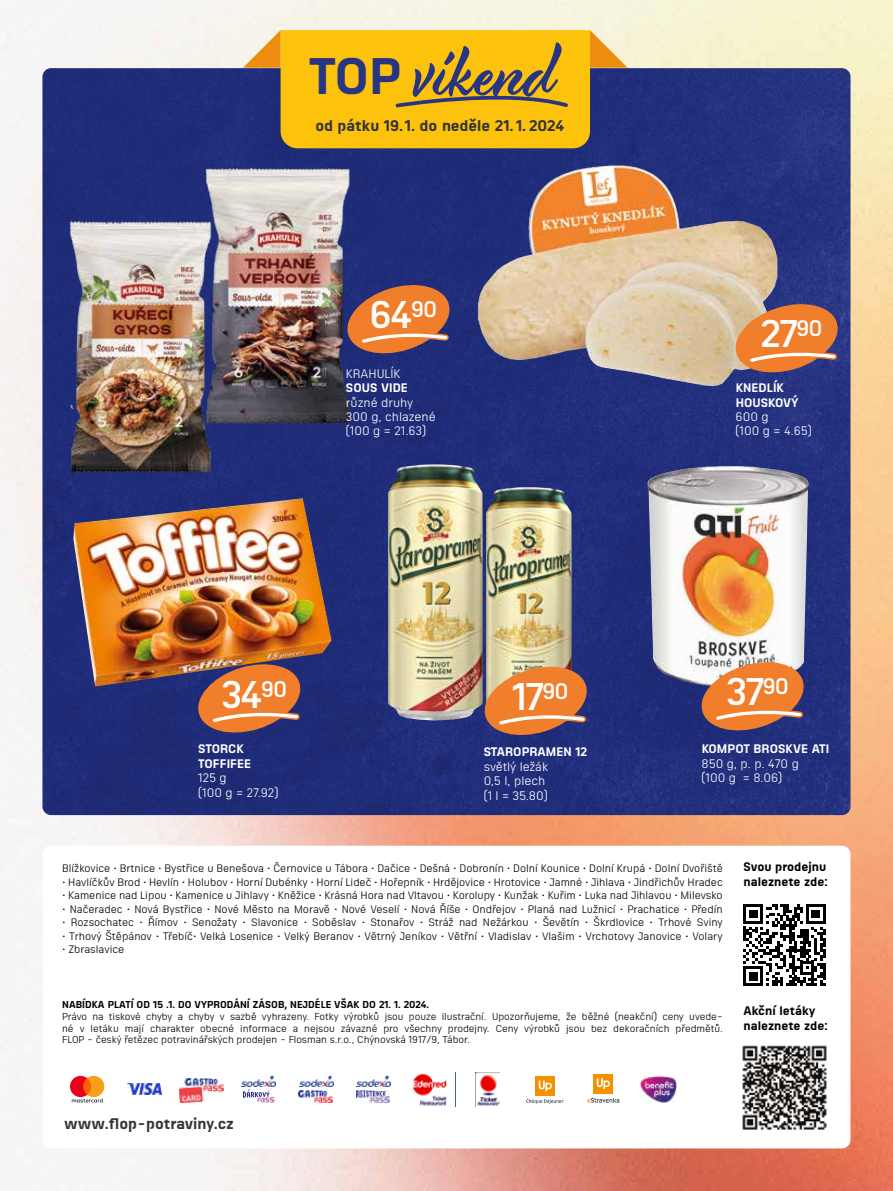
<style>
.page{position:relative;width:893px;height:1191px;background:#fff}
.page>*{position:absolute;margin:0;border:0;box-sizing:border-box;transform-origin:0 0}
.t1{font:74.7px "Modish";color:#283583}
.t2{font:600 37.5px "Sizmo Pro";letter-spacing:-.05em;color:#fff}
.t3{font:700 15px "Sizmo Pro";color:#323334}
.t4{font:700 15px "Sizmo Pro";letter-spacing:-.01em;color:#373735}
.t5{font:12px/14.4px "Sizmo Pro";color:#fff}
.t6{font:700 12px/14.4px "Sizmo Pro";letter-spacing:.005em;color:#fff}
.t7{font:700 12px/14.7px "Sizmo Pro";color:#000}
.t8{font:10.5px "Sizmo Pro";color:#000}
.t9{font:9.75px/11.7px "Sizmo Pro";color:#000;text-align:justify}
.t10{font:700 9.75px "Sizmo Pro";letter-spacing:.005em;color:#000}
.s1{font-family:"Sizmo Pro";font-weight:700;font-size:49.8px}
</style>
<div class="page">
<img style="left:0;top:0;width:893px;height:1191px">
<div style="left:43px;top:845px;width:807px;height:303px;background:#fff;border-radius:9px"></div>
<img style="left:43px;top:68px;width:807px;height:747px">
<svg style="left:243px;top:30px;width:385px;height:118px;background:#daab23"></svg>
<img style="left:742px;top:1045px;width:85px;height:85px">
<svg style="left:743px;top:904px;width:82px;height:82px"></svg>
<svg style="left:70px;top:1075px;width:34px;height:27px"></svg>
<img style="left:127px;top:1083px;width:35px;height:11px">
<img style="left:180px;top:1078px;width:43px;height:24px">
<svg style="left:243px;top:1089px;width:31px;height:13px"></svg>
<img style="left:242px;top:1075px;width:34px;height:11px">
<img style="left:298px;top:1091px;width:35px;height:12px">
<img style="left:299px;top:1075px;width:35px;height:11px">
<img style="left:357px;top:1090px;width:32px;height:12px">
<img style="left:357px;top:1075px;width:34px;height:11px">
<img style="left:641px;top:1076px;width:36px;height:26px">
<img style="left:475px;top:1072px;width:25px;height:34px">
<div style="left:535px;top:1076px;width:20px;height:19px;background:#f59100"></div>
<svg style="left:539px;top:1080px;width:13px;height:11px"></svg>
<svg style="left:526px;top:1099px;width:37px;height:4px"></svg>
<svg style="left:587px;top:1097px;width:32px;height:6px"></svg>
<div style="left:593px;top:1073px;width:20px;height:22px;background:#f59100"></div>
<svg style="left:597px;top:1078px;width:13px;height:11px"></svg>
<img style="left:413px;top:1073px;width:34px;height:33px">
<img style="left:184px;top:148px;width:180px;height:292px">
<img style="left:52px;top:205px;width:176px;height:296px">
<svg style="left:343px;top:280px;width:111px;height:78px;background:#a0624f"></svg>
<img style="left:493px;top:166px;width:114px;height:109px">
<svg style="left:731px;top:299px;width:111px;height:78px;background:#bb7958"></svg>
<img style="left:73px;top:498px;width:259px;height:188px">
<svg style="left:194px;top:659px;width:110px;height:78px;background:#ac694c"></svg>
<img style="left:387px;top:464px;width:96px;height:256px">
<img style="left:486px;top:487px;width:86px;height:175px">
<svg style="left:480px;top:662px;width:111px;height:78px;background:#b77755"></svg>
<img style="left:647px;top:466px;width:162px;height:222px">
<svg style="left:697px;top:657px;width:111px;height:78px;background:#bf7f60"></svg>
<h1 class="t1" style="left:309px;top:25px;width:249px"><span class="s1">TOP</span> víkend</h1>
<h3 class="t3" style="left:315px;top:112px;width:251px">od pátku 19. 1. do neděle 21. 1. 2024</h3>
<h2 class="t2" style="left:369px;top:283px;width:69px">64<sup>90</sup></h2>
<p class="t5" style="left:346px;top:365px;width:56px">KRAHULÍK</p>
<p class="t6" style="left:346px;top:379px;width:63px">SOUS VIDE</p>
<p class="t5" style="left:346px;top:394px;width:91px">různé druhy<br>300 g, chlazené (100 g = 21.63)</p>
<h2 class="t2" style="left:221px;top:662px;width:68px">34<sup>90</sup></h2>
<p class="t6" style="left:198px;top:740px;width:54px">STORCK<br>TOFFIFEE</p>
<p class="t5" style="left:198px;top:769px;width:82px">125 g<br>(100 g = 27.92)</p>
<h2 class="t2" style="left:512px;top:665px;width:58px">17<sup>90</sup></h2>
<p class="t6" style="left:484px;top:743px;width:105px">STAROPRAMEN 12</p>
<p class="t5" style="left:484px;top:758px;width:66px">světlý ležák<br>0,5 l, plech (1 l = 35.80)</p>
<h2 class="t2" style="left:760px;top:302px;width:64px">27<sup>90</sup></h2>
<p class="t6" style="left:736px;top:379px;width:64px">KNEDLÍK<br>HOUSKOVÝ</p>
<p class="t5" style="left:736px;top:408px;width:78px">600 g<br>(100 g = 4.65)</p>
<h2 class="t2" style="left:726px;top:660px;width:64px">37<sup>90</sup></h2>
<p class="t6" style="left:702px;top:740px;width:129px">KOMPOT BROSKVE ATI</p>
<p class="t5" style="left:702px;top:755px;width:99px">850 g, p. p. 470 g (100 g = 8.06)</p>
<p class="t8" style="left:62px;top:860px;width:662px">Blížkovice • Brtnice • Bystřice u Benešova • Černovice u Tábora • Dačice • Dešná • Dobronín • Dolní Kounice • Dolní Krupá • Dolní Dvořiště</p>
<p class="t8" style="left:62px;top:874px;width:662px">• Havlíčkův Brod • Hevlín • Holubov • Horní Dubénky • Horní Lideč • Hořepník • Hrdějovice • Hrotovice • Jamné • Jihlava • Jindřichův Hradec</p>
<p class="t8" style="left:62px;top:887px;width:662px">• Kamenice nad Lipou • Kamenice u Jihlavy • Kněžice • Krásná Hora nad Vltavou • Korolupy • Kunžak • Kuřim • Luka nad Jihlavou • Milevsko</p>
<p class="t8" style="left:62px;top:901px;width:662px">• Načeradec • Nová Bystřice • Nové Město na Moravě • Nové Veselí • Nová Říše • Ondřejov • Planá nad Lužnicí • Prachatice • Předín</p>
<p class="t8" style="left:62px;top:914px;width:662px">• Rozsochatec • Římov • Senožaty • Slavonice • Soběslav • Stonařov • Stráž nad Nežárkou • Ševětín • Škrdlovice • Trhové Sviny</p>
<p class="t8" style="left:62px;top:928px;width:662px">• Trhový Štěpánov • Třebíč• Velká Losenice • Velký Beranov • Větrný Jeníkov • Větřní • Vladislav • Vlašim • Vrchotovy Janovice • Volary</p>
<p class="t8" style="left:62px;top:941px;width:64px">• Zbraslavice</p>
<p class="t10" style="left:62px;top:996px;width:368px">NABÍDKA PLATÍ OD 15 .1. DO VYPRODÁNÍ ZÁSOB, NEJDÉLE VŠAK DO 21. 1. 2024.</p>
<p class="t9" style="left:62px;top:1009px;width:662px">Právo na tiskové chyby a chyby v sazbě vyhrazeny. Fotky výrobků jsou pouze ilustrační. Upozorňujeme, že běžné (neakční) ceny uvede&shy;né v letáku mají charakter obecné informace a nejsou závazné pro všechny prodejny. Ceny výrobků jsou bez dekoračních předmětů.<br>FLOP - český řetězec potravinářských prodejen - Flosman s.r.o., Chýnovská 1917/9, Tábor.</p>
<p class="t7" style="left:743px;top:858px;width:86px">Svou prodejnu naleznete zde:</p>
<p class="t7" style="left:743px;top:1002px;width:86px">Akční letáky naleznete zde:</p>
<h3 class="t4" style="left:64px;top:1110px;width:171px">www.flop-potraviny.cz</h3>
</div>
